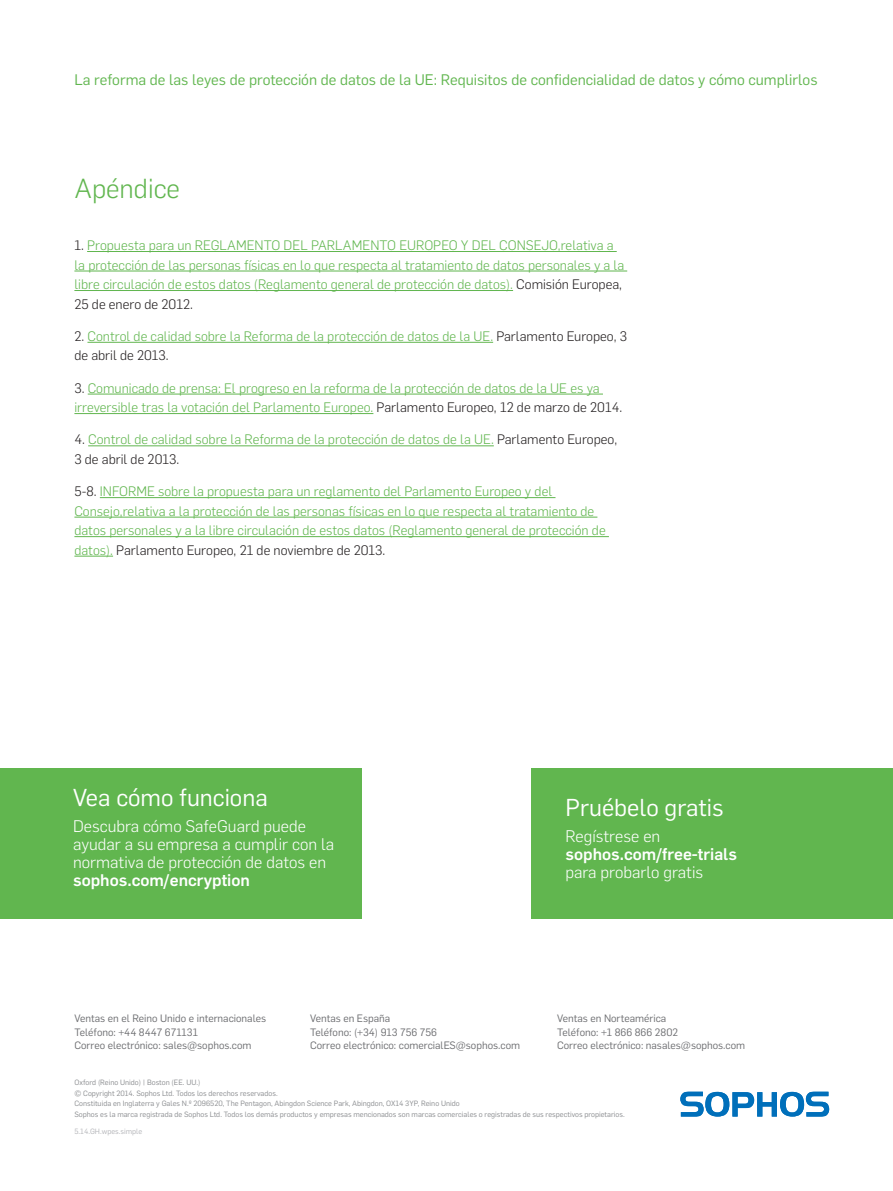
<style>
.page{position:relative;width:893px;height:1191px;background:#fff}
.page>*{position:absolute;margin:0;border:0;box-sizing:border-box;transform-origin:0 0}
.Subhead_1{font:300 27px "Flama";color:#61b64f}
.Call_to_Action{font:24px "Flama";color:#fff}
.URL_Line{font:300 16.5px/18px "Flama";color:#fff}
.t1{font:15px "Flama";color:#61b64f}
.Body_Copy{font:300 13.5px/19.5px "Flama";color:#61b64f}
.Subhead_1-2{font:300 13.5px/19.5px "Flama";color:#61b64f}
.t2{font:10.5px/13.5px "Flama";color:#6c6d70}
.t3{font:7.5px/10.5px "Flama";color:#8a8c8f}
.t4{font:7.5px "Flama";color:#b2b3b7}
.s1{color:#231f20}
.s2{font-weight:500}
</style>
<div class="page">
<svg style="left:680px;top:1091px;width:149px;height:25px"></svg>
<hr style="left:87px;top:251px;width:530px;height:1px;background:#61b64f">
<hr style="left:74px;top:271px;width:553px;height:1px;background:#61b64f">
<hr style="left:74px;top:290px;width:439px;height:1px;background:#61b64f">
<hr style="left:87px;top:342px;width:406px;height:1px;background:#61b64f">
<hr style="left:88px;top:394px;width:515px;height:1px;background:#61b64f">
<hr style="left:74px;top:413px;width:299px;height:1px;background:#61b64f">
<hr style="left:88px;top:445px;width:406px;height:1px;background:#61b64f">
<hr style="left:100px;top:497px;width:455px;height:1px;background:#61b64f">
<hr style="left:74px;top:517px;width:523px;height:1px;background:#61b64f">
<hr style="left:74px;top:536px;width:535px;height:1px;background:#61b64f">
<hr style="left:74px;top:556px;width:39px;height:1px;background:#61b64f">
<div style="left:0;top:768px;width:361px;height:151px;background:#61b64f"></div>
<div style="left:531px;top:768px;width:362px;height:151px;background:#61b64f"></div>
<p class="t1" style="left:74px;top:69px;width:745px">La reforma de las leyes de protección de datos de la UE: Requisitos de confidencialidad de datos y cómo cumplirlos</p>
<p class="Subhead_1" style="left:74px;top:170px;width:107px">Apéndice</p>
<p class="Subhead_1-2" style="left:74px;top:235px;width:551px"><span class="s1">1.</span> Propuesta para un REGLAMENTO DEL PARLAMENTO EUROPEO Y DEL CONSEJO,relativa a la protección de las personas físicas en lo que respecta al tratamiento de datos personales y a la libre circulación de estos datos (Reglamento general de protección de datos). <span class="s1">Comisión Europea, 25 de enero de 2012.</span></p>
<p class="Body_Copy" style="left:74px;top:326px;width:554px"><span class="s1">2.</span> Control de calidad sobre la Reforma de la protección de datos de la UE. <span class="s1">Parlamento Europeo, 3 de abril de 2013.</span></p>
<p class="Body_Copy" style="left:74px;top:377px;width:549px"><span class="s1">3.</span> Comunicado de prensa: El progreso en la reforma de la protección de datos de la UE es ya irreversible tras la votación del Parlamento Europeo. <span class="s1">Parlamento Europeo, 12 de marzo de 2014.</span></p>
<p class="Body_Copy" style="left:74px;top:429px;width:544px"><span class="s1">4.</span> Control de calidad sobre la Reforma de la protección de datos de la UE. <span class="s1">Parlamento Europeo,<br>3 de abril de 2013.</span></p>
<p class="Body_Copy" style="left:74px;top:481px;width:533px"><span class="s1">5-8.</span> INFORME sobre la propuesta para un reglamento del Parlamento Europeo y del Consejo,relativa a la protección de las personas físicas en lo que respecta al tratamiento de datos personales y a la libre circulación de estos datos (Reglamento general de protección de datos). <span class="s1">Parlamento Europeo, 21 de noviembre de 2013.</span></p>
<p class="Call_to_Action" style="left:73px;top:781px;width:196px">Vea cómo funciona</p>
<p class="URL_Line" style="left:73px;top:816px;width:262px">Descubra cómo SafeGuard puede ayudar a su empresa a cumplir con la normativa de protección de datos en <span class="s2">sophos.com/encryption</span></p>
<p class="Call_to_Action" style="left:566px;top:790px;width:160px">Pruébelo gratis</p>
<p class="URL_Line" style="left:566px;top:826px;width:173px">Regístrese en <span class="s2">sophos.com/free-trials </span>para probarlo gratis</p>
<p class="t2" style="left:75px;top:1011px;width:193px">Ventas en el Reino Unido e internacionales<br>Teléfono: +44 8447 671131<br>Correo electrónico: sales@sophos.com</p>
<p class="t2" style="left:310px;top:1011px;width:212px">Ventas en España<br>Teléfono: (+34) 913 756 756<br>Correo electrónico: comercialES@sophos.com</p>
<p class="t2" style="left:557px;top:1011px;width:190px">Ventas en Norteamérica<br>Teléfono: +1 866 866 2802<br>Correo electrónico: nasales@sophos.com</p>
<p class="t3" style="left:75px;top:1076px;width:552px">Oxford (Reino Unido) | Boston (EE. UU.)<br>© Copyright 2014. Sophos Ltd. Todos los derechos reservados.<br>Constituida en Inglaterra y Gales N.º 2096520, The Pentagon, Abingdon Science Park, Abingdon, OX14 3YP, Reino Unido<br>Sophos es la marca registrada de Sophos Ltd. Todos los demás productos y empresas mencionados son marcas comerciales o registradas de sus respectivos propietarios.</p>
<p class="t4" style="left:75px;top:1126px;width:69px">5.14.GH.wpes.simple</p>
</div>
